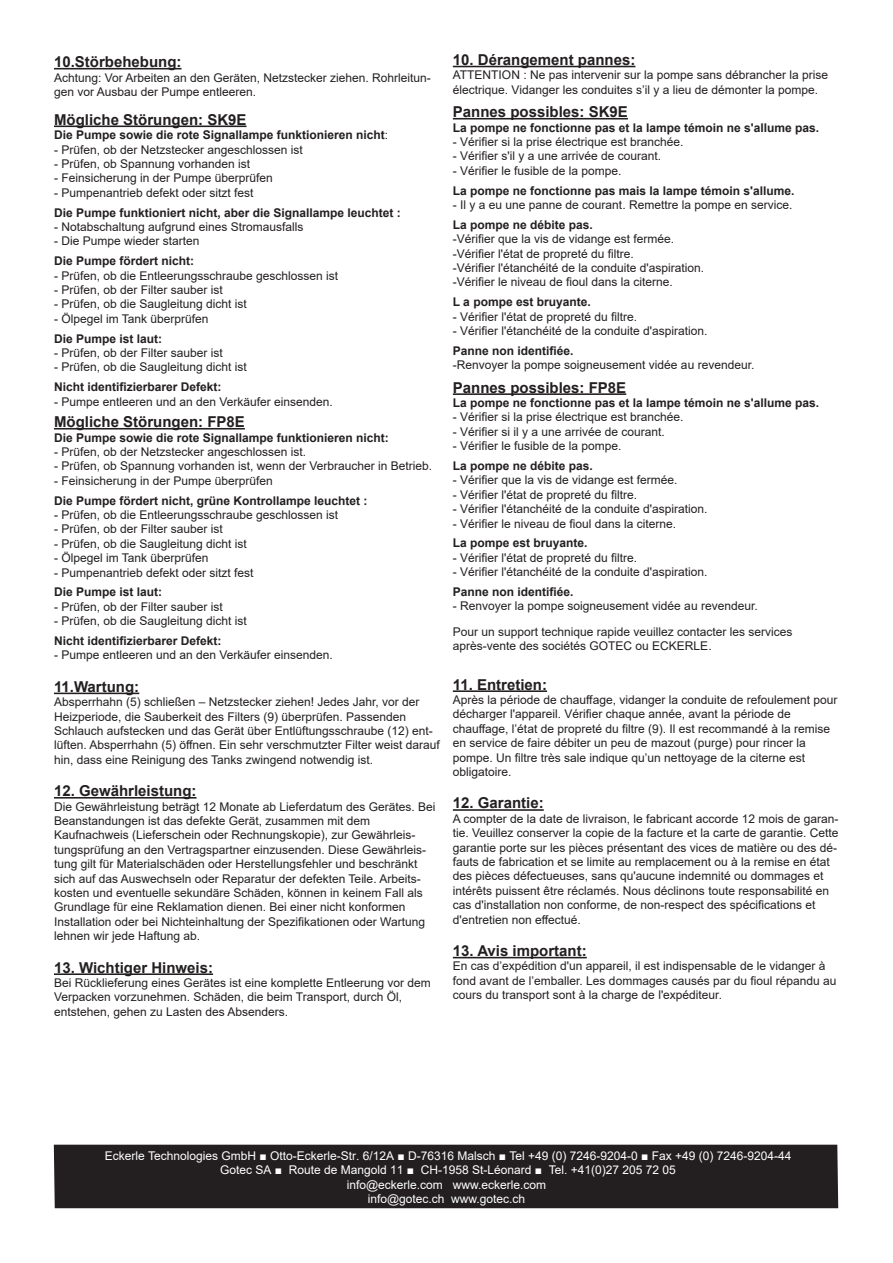
<style>
.page{position:relative;width:893px;height:1263px;background:#fff}
.page>*{position:absolute;margin:0;border:0;box-sizing:border-box;transform-origin:0 0}
.t1{font:700 15px "Arial";color:#231f20}
.t2{font:12px/14.4px "Arial";color:#231f20}
.t3{font:700 12px "Arial";color:#231f20}
.t4{font:12px/14.4px "Arial";color:#fff;text-align:center}
.s1{font-weight:400}
</style>
<div class="page">
<div style="left:54px;top:1145px;width:784px;height:63px;background:#231f20"></div>
<hr style="left:54px;top:68px;width:128px;height:1px;background:#231f20">
<hr style="left:54px;top:126px;width:193px;height:1px;background:#231f20">
<hr style="left:54px;top:428px;width:191px;height:1px;background:#231f20">
<hr style="left:54px;top:693px;width:85px;height:1px;background:#231f20">
<hr style="left:54px;top:797px;width:143px;height:1px;background:#231f20">
<hr style="left:54px;top:973px;width:159px;height:2px;background:#231f20">
<hr style="left:453px;top:66px;width:182px;height:1px;background:#231f20">
<hr style="left:453px;top:118px;width:175px;height:1px;background:#231f20">
<hr style="left:453px;top:393px;width:173px;height:2px;background:#231f20">
<hr style="left:453px;top:690px;width:94px;height:2px;background:#231f20">
<hr style="left:453px;top:809px;width:91px;height:2px;background:#231f20">
<hr style="left:453px;top:957px;width:134px;height:1px;background:#231f20">
<p class="t1" style="left:54px;top:51px;width:129px">10.Störbehebung:</p>
<p class="t2" style="left:54px;top:70px;width:378px">Achtung: Vor Arbeiten an den Geräten, Netzstecker ziehen. Rohrleitun&shy;gen vor Ausbau der Pumpe entleeren.</p>
<p class="t1" style="left:54px;top:109px;width:194px">Mögliche Störungen: SK9E</p>
<p class="t3" style="left:54px;top:126px;width:336px">Die Pumpe sowie die rote Signallampe funktionieren nicht<span class="s1">:</span></p>
<p class="t2" style="left:54px;top:142px;width:250px">- Prüfen, ob der Netzstecker angeschlossen ist</p>
<p class="t2" style="left:54px;top:156px;width:198px">- Prüfen, ob Spannung vorhanden ist</p>
<p class="t2" style="left:54px;top:171px;width:220px">- Feinsicherung in der Pumpe überprüfen</p>
<p class="t2" style="left:54px;top:185px;width:201px">- Pumpenantrieb defekt oder sitzt fest</p>
<p class="t3" style="left:54px;top:204px;width:348px">Die Pumpe funktioniert nicht, aber die Signallampe leuchtet :</p>
<p class="t2" style="left:54px;top:219px;width:251px">- Notabschaltung aufgrund eines Stromausfalls</p>
<p class="t2" style="left:54px;top:234px;width:147px">- Die Pumpe wieder starten</p>
<p class="t3" style="left:54px;top:252px;width:142px">Die Pumpe fördert nicht:</p>
<p class="t2" style="left:54px;top:268px;width:286px">- Prüfen, ob die Entleerungsschraube geschlossen ist</p>
<p class="t2" style="left:54px;top:282px;width:170px">- Prüfen, ob der Filter sauber ist</p>
<p class="t2" style="left:54px;top:297px;width:194px">- Prüfen, ob die Saugleitung dicht ist</p>
<p class="t2" style="left:54px;top:311px;width:156px">- Ölpegel im Tank überprüfen</p>
<p class="t3" style="left:54px;top:330px;width:110px">Die Pumpe ist laut:</p>
<p class="t2" style="left:54px;top:345px;width:170px">- Prüfen, ob der Filter sauber ist</p>
<p class="t2" style="left:54px;top:360px;width:194px">- Prüfen, ob die Saugleitung dicht ist</p>
<p class="t3" style="left:54px;top:378px;width:169px">Nicht identifizierbarer Defekt:</p>
<p class="t2" style="left:54px;top:394px;width:280px">- Pumpe entleeren und an den Verkäufer einsenden.</p>
<p class="t1" style="left:54px;top:411px;width:192px">Mögliche Störungen: FP8E</p>
<p class="t3" style="left:54px;top:429px;width:336px">Die Pumpe sowie die rote Signallampe funktionieren nicht:</p>
<p class="t2" style="left:54px;top:444px;width:254px">- Prüfen, ob der Netzstecker angeschlossen ist.</p>
<p class="t2" style="left:54px;top:459px;width:380px">- Prüfen, ob Spannung vorhanden ist, wenn der Verbraucher in Betrieb.</p>
<p class="t2" style="left:54px;top:473px;width:220px">- Feinsicherung in der Pumpe überprüfen</p>
<p class="t3" style="left:54px;top:492px;width:315px">Die Pumpe fördert nicht, grüne Kontrollampe leuchtet :</p>
<p class="t2" style="left:54px;top:507px;width:286px">- Prüfen, ob die Entleerungsschraube geschlossen ist</p>
<p class="t2" style="left:54px;top:522px;width:170px">- Prüfen, ob der Filter sauber ist</p>
<p class="t2" style="left:54px;top:536px;width:194px">- Prüfen, ob die Saugleitung dicht ist</p>
<p class="t2" style="left:54px;top:551px;width:156px">- Ölpegel im Tank überprüfen</p>
<p class="t2" style="left:54px;top:565px;width:201px">- Pumpenantrieb defekt oder sitzt fest</p>
<p class="t3" style="left:54px;top:584px;width:110px">Die Pumpe ist laut:</p>
<p class="t2" style="left:54px;top:599px;width:170px">- Prüfen, ob der Filter sauber ist</p>
<p class="t2" style="left:54px;top:614px;width:194px">- Prüfen, ob die Saugleitung dicht ist</p>
<p class="t3" style="left:54px;top:632px;width:169px">Nicht identifizierbarer Defekt:</p>
<p class="t2" style="left:54px;top:648px;width:280px">- Pumpe entleeren und an den Verkäufer einsenden.</p>
<p class="t1" style="left:54px;top:676px;width:87px">11.Wartung:</p>
<p class="t2" style="left:54px;top:695px;width:387px">Absperrhahn (5) schließen – Netzstecker ziehen! Jedes Jahr, vor der Heizperiode, die Sauberkeit des Filters (9) überprüfen. Passenden Schlauch aufstecken und das Gerät über Entlüftungsschraube (12) ent&shy;lüften. Absperrhahn (5) öffnen. Ein sehr verschmutzter Filter weist darauf hin, dass eine Reinigung des Tanks zwingend notwendig ist.</p>
<p class="t1" style="left:54px;top:780px;width:144px">12. Gewährleistung:</p>
<p class="t2" style="left:54px;top:799px;width:383px">Die Gewährleistung beträgt 12 Monate ab Lieferdatum des Gerätes. Bei Beanstandungen ist das defekte Gerät, zusammen mit dem Kaufnachweis (Lieferschein oder Rechnungskopie), zur Gewährleis&shy;tungsprüfung an den Vertragspartner einzusenden. Diese Gewährleis&shy;tung gilt für Materialschäden oder Herstellungsfehler und beschränkt sich auf das Auswechseln oder Reparatur der defekten Teile. Arbeits&shy;kosten und eventuelle sekundäre Schäden, können in keinem Fall als Grundlage für eine Reklamation dienen. Bei einer nicht konformen Installation oder bei Nichteinhaltung der Spezifikationen oder Wartung lehnen wir jede Haftung ab.</p>
<p class="t1" style="left:54px;top:957px;width:161px">13. Wichtiger Hinweis:</p>
<p class="t2" style="left:54px;top:975px;width:378px">Bei Rücklieferung eines Gerätes ist eine komplette Entleerung vor dem<br>Verpacken vorzunehmen. Schäden, die beim Transport, durch Öl, entstehen, gehen zu Lasten des Absenders.</p>
<p class="t1" style="left:453px;top:49px;width:184px">10. Dérangement pannes:</p>
<p class="t2" style="left:453px;top:68px;width:377px">ATTENTION : Ne pas intervenir sur la pompe sans débrancher la prise électrique. Vidanger les conduites s’il y a lieu de démonter la pompe.</p>
<p class="t1" style="left:453px;top:101px;width:177px">Pannes possibles: SK9E</p>
<p class="t3" style="left:453px;top:119px;width:368px">La pompe ne fonctionne pas et la lampe témoin ne s'allume pas.</p>
<p class="t2" style="left:453px;top:134px;width:232px">- Vérifier si la prise électrique est branchée.</p>
<p class="t2" style="left:453px;top:149px;width:210px">- Vérifier s'il y a une arrivée de courant.</p>
<p class="t2" style="left:453px;top:163px;width:170px">- Vérifier le fusible de la pompe.</p>
<p class="t3" style="left:453px;top:182px;width:343px">La pompe ne fonctionne pas mais la lampe témoin s'allume.</p>
<p class="t2" style="left:453px;top:197px;width:341px">- Il y a eu une panne de courant. Remettre la pompe en service.</p>
<p class="t3" style="left:453px;top:216px;width:142px">La pompe ne débite pas.</p>
<p class="t2" style="left:453px;top:232px;width:253px">-Vérifier que la vis de vidange est fermée. -Vérifier l'état de propreté du filtre.<br>-Vérifier l'étanchéité de la conduite d'aspiration. -Vérifier le niveau de fioul dans la citerne.</p>
<p class="t3" style="left:453px;top:293px;width:139px">L a pompe est bruyante.</p>
<p class="t2" style="left:453px;top:309px;width:186px">- Vérifier l'état de propreté du filtre.</p>
<p class="t2" style="left:453px;top:323px;width:256px">- Vérifier l'étanchéité de la conduite d'aspiration.</p>
<p class="t3" style="left:453px;top:342px;width:122px">Panne non identifiée.</p>
<p class="t2" style="left:453px;top:358px;width:303px">-Renvoyer la pompe soigneusement vidée au revendeur.</p>
<p class="t1" style="left:453px;top:377px;width:175px">Pannes possibles: FP8E</p>
<p class="t3" style="left:453px;top:394px;width:368px">La pompe ne fonctionne pas et la lampe témoin ne s'allume pas.</p>
<p class="t2" style="left:453px;top:410px;width:232px">- Vérifier si la prise électrique est branchée.</p>
<p class="t2" style="left:453px;top:424px;width:214px">- Vérifier si il y a une arrivée de courant.</p>
<p class="t2" style="left:453px;top:439px;width:170px">- Vérifier le fusible de la pompe.</p>
<p class="t3" style="left:453px;top:457px;width:142px">La pompe ne débite pas.</p>
<p class="t2" style="left:453px;top:473px;width:226px">- Vérifier que la vis de vidange est fermée.</p>
<p class="t2" style="left:453px;top:487px;width:186px">- Vérifier l'état de propreté du filtre.</p>
<p class="t2" style="left:453px;top:502px;width:256px">- Vérifier l'étanchéité de la conduite d'aspiration.</p>
<p class="t2" style="left:453px;top:516px;width:225px">- Vérifier le niveau de fioul dans la citerne.</p>
<p class="t3" style="left:453px;top:535px;width:136px">La pompe est bruyante.</p>
<p class="t2" style="left:453px;top:550px;width:186px">- Vérifier l'état de propreté du filtre.</p>
<p class="t2" style="left:453px;top:565px;width:256px">- Vérifier l'étanchéité de la conduite d'aspiration.</p>
<p class="t3" style="left:453px;top:583px;width:122px">Panne non identifiée.</p>
<p class="t2" style="left:453px;top:593px;width:341px;line-height:25.2px">- Renvoyer la pompe soigneusement vidée au revendeur.<br>Pour un support technique rapide veuillez contacter les services</p>
<p class="t2" style="left:453px;top:638px;width:260px">après-vente des sociétés GOTEC ou ECKERLE.</p>
<p class="t1" style="left:453px;top:674px;width:96px">11. Entretien:</p>
<p class="t2" style="left:453px;top:692px;width:386px">Après la période de chauffage, vidanger la conduite de refoulement pour décharger l'appareil. Vérifier chaque année, avant la période de chauffage, l’état de propreté du filtre (9). Il est recommandé à la remise en service de faire débiter un peu de mazout (purge) pour rincer la pompe. Un filtre très sale indique qu’un nettoyage de la citerne est obligatoire.</p>
<p class="t1" style="left:453px;top:792px;width:92px">12. Garantie:</p>
<p class="t2" style="left:453px;top:811px;width:387px">A compter de la date de livraison, le fabricant accorde 12 mois de garan&shy;tie. Veuillez conserver la copie de la facture et la carte de garantie. Cette garantie porte sur les pièces présentant des vices de matière ou des dé&shy;fauts de fabrication et se limite au remplacement ou à la remise en état des pièces défectueuses, sans qu'aucune indemnité ou dommages et intérêts puissent être réclamés. Nous déclinons toute responsabilité en cas d'installation non conforme, de non-respect des spécifications et d'entretien non effectué.</p>
<p class="t1" style="left:453px;top:940px;width:135px">13. Avis important:</p>
<p class="t2" style="left:453px;top:959px;width:385px">En cas d’expédition d'un appareil, il est indispensable de le vidanger à fond avant de l’emballer. Les dommages causés par du fioul répandu au cours du transport sont à la charge de l'expéditeur.</p>
<p class="t4" style="left:105px;top:1148px;width:688px">Eckerle Technologies GmbH ■ Otto-Eckerle-Str. 6/12A ■ D-76316 Malsch ■ Tel +49 (0) 7246-9204-0 ■ Fax +49 (0) 7246-9204-44<br>Gotec SA ■ Route de Mangold 11 ■ CH-1958 St-Léonard ■ Tel. +41(0)27 205 72 05<br>info@eckerle.com www.eckerle.com<br>info@gotec.ch www.gotec.ch</p>
</div>
